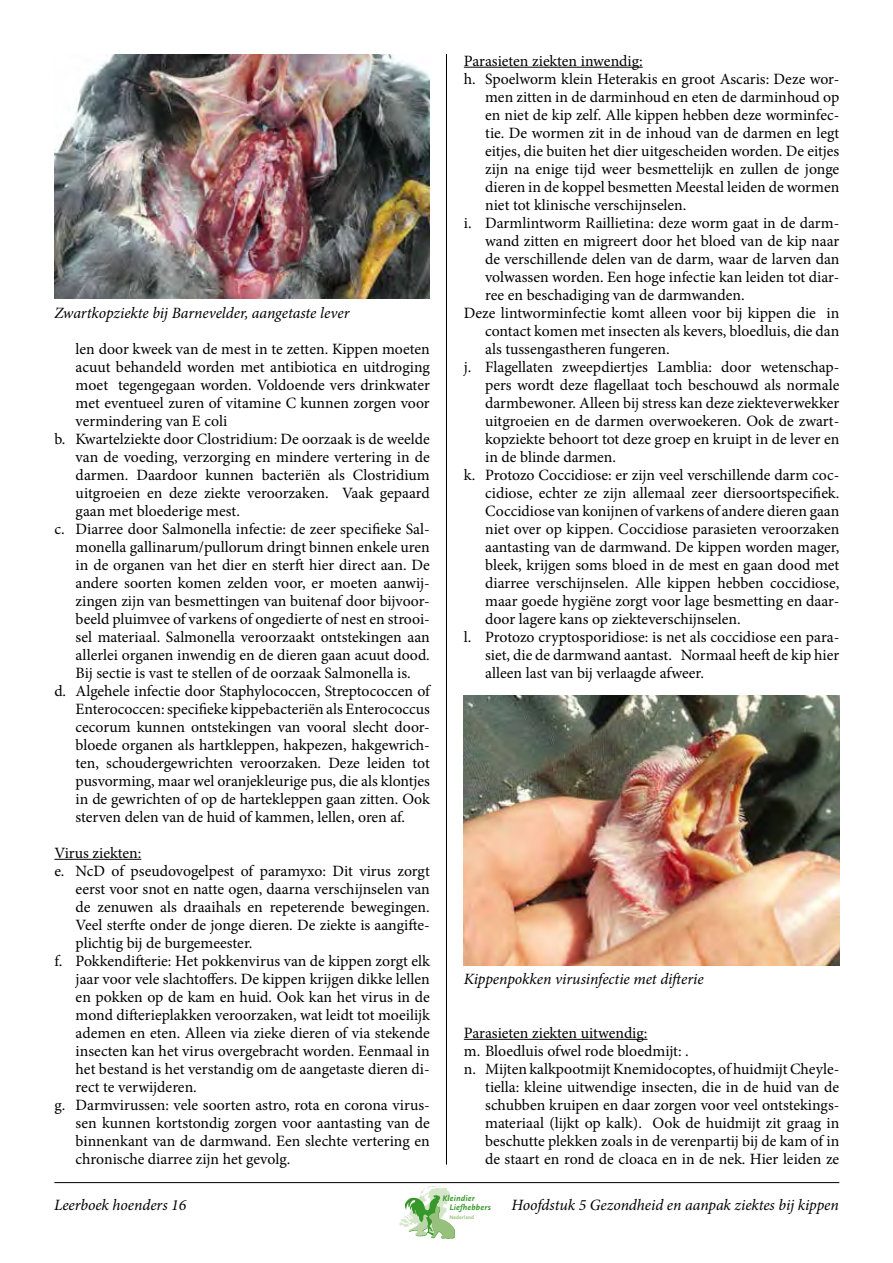
<style>
.page{position:relative;width:893px;height:1263px;background:#fff}
.page>*{position:absolute;margin:0;border:0;box-sizing:border-box;transform-origin:0 0}
.t1{font:15.75px "Minion Pro";color:#000}
.t2{font:italic 15.75px "Minion Pro";letter-spacing:-.005em;color:#000}
.t3{font:italic 700 8.4px/9.3px "Scala Sans";letter-spacing:.03em;color:#369829}
.t4{font:700 5.4px "Scala Sans";letter-spacing:.03em;color:#96c07c}
</style>
<div class="page">
<hr style="left:446px;top:54px;width:1px;height:1110px;background:#000">
<svg style="left:399px;top:1186px;width:56px;height:53px"></svg>
<hr style="left:54px;top:1182px;width:785px;height:1px;background:#000">
<hr style="left:54px;top:859px;width:87px;height:1px;background:#000">
<hr style="left:464px;top:67px;width:179px;height:1px;background:#000">
<hr style="left:464px;top:1039px;width:183px;height:1px;background:#000">
<img style="left:54px;top:54px;width:376px;height:244px">
<img style="left:464px;top:696px;width:375px;height:269px">
<p class="t2" style="left:54px;top:302px;width:297px">Zwartkopziekte bij Barnevelder, aangetaste lever</p>
<p class="t1" style="left:76px;top:338px;width:356px">len door kweek van de mest in te zetten. Kippen moeten</p>
<p class="t1" style="left:76px;top:356px;width:356px">acuut behandeld worden met antibiotica en uitdroging</p>
<p class="t1" style="left:76px;top:374px;width:356px">moet tegengegaan worden. Voldoende vers drinkwater</p>
<p class="t1" style="left:76px;top:392px;width:356px">met eventueel zuren of vitamine C kunnen zorgen voor</p>
<p class="t1" style="left:76px;top:410px;width:153px">vermindering van E coli</p>
<p class="t1" style="left:54px;top:428px;width:377px">b. Kwartelziekte door Clostridium: De oorzaak is de weelde</p>
<p class="t1" style="left:76px;top:446px;width:356px">van de voeding, verzorging en mindere vertering in de</p>
<p class="t1" style="left:76px;top:464px;width:356px">darmen. Daardoor kunnen bacteriën als Clostridium</p>
<p class="t1" style="left:76px;top:482px;width:356px">uitgroeien en deze ziekte veroorzaken. Vaak gepaard</p>
<p class="t1" style="left:76px;top:500px;width:166px">gaan met bloederige mest.</p>
<p class="t1" style="left:54px;top:518px;width:377px">c. Diarree door Salmonella infectie: de zeer specifieke Sal-</p>
<p class="t1" style="left:76px;top:536px;width:356px">monella gallinarum/pullorum dringt binnen enkele uren</p>
<p class="t1" style="left:76px;top:554px;width:356px">in de organen van het dier en sterft hier direct aan. De</p>
<p class="t1" style="left:76px;top:572px;width:356px">andere soorten komen zelden voor, er moeten aanwij-</p>
<p class="t1" style="left:76px;top:590px;width:356px">zingen zijn van besmettingen van buitenaf door bijvoor-</p>
<p class="t1" style="left:76px;top:608px;width:356px">beeld pluimvee of varkens of ongedierte of nest en strooi-</p>
<p class="t1" style="left:76px;top:626px;width:356px">sel materiaal. Salmonella veroorzaakt ontstekingen aan</p>
<p class="t1" style="left:76px;top:644px;width:356px">allerlei organen inwendig en de dieren gaan acuut dood.</p>
<p class="t1" style="left:76px;top:662px;width:337px">Bij sectie is vast te stellen of de oorzaak Salmonella is.</p>
<p class="t1" style="left:54px;top:680px;width:377px">d. Algehele infectie door Staphylococcen, Streptococcen of</p>
<p class="t1" style="left:76px;top:698px;width:356px">Enterococcen: specifieke kippebacteriën als Enterococcus</p>
<p class="t1" style="left:76px;top:716px;width:356px">cecorum kunnen ontstekingen van vooral slecht door-</p>
<p class="t1" style="left:76px;top:734px;width:356px">bloede organen als hartkleppen, hakpezen, hakgewrich-</p>
<p class="t1" style="left:76px;top:752px;width:356px">ten, schoudergewrichten veroorzaken. Deze leiden tot</p>
<p class="t1" style="left:76px;top:770px;width:356px">pusvorming, maar wel oranjekleurige pus, die als klontjes</p>
<p class="t1" style="left:76px;top:788px;width:356px">in de gewrichten of op de hartekleppen gaan zitten. Ook</p>
<p class="t1" style="left:76px;top:806px;width:331px">sterven delen van de huid of kammen, lellen, oren af.</p>
<p class="t1" style="left:54px;top:842px;width:88px">Virus ziekten:</p>
<p class="t1" style="left:54px;top:860px;width:377px">e. NcD of pseudovogelpest of paramyxo: Dit virus zorgt</p>
<p class="t1" style="left:76px;top:878px;width:356px">eerst voor snot en natte ogen, daarna verschijnselen van</p>
<p class="t1" style="left:76px;top:896px;width:356px">de zenuwen als draaihals en repeterende bewegingen.</p>
<p class="t1" style="left:76px;top:914px;width:356px">Veel sterfte onder de jonge dieren. De ziekte is aangifte-</p>
<p class="t1" style="left:76px;top:932px;width:178px">plichtig bij de burgemeester.</p>
<p class="t1" style="left:54px;top:950px;width:377px">f. Pokkendifterie: Het pokkenvirus van de kippen zorgt elk</p>
<p class="t1" style="left:76px;top:968px;width:356px">jaar voor vele slachtoffers. De kippen krijgen dikke lellen</p>
<p class="t1" style="left:76px;top:986px;width:356px">en pokken op de kam en huid. Ook kan het virus in de</p>
<p class="t1" style="left:76px;top:1004px;width:356px">mond difterieplakken veroorzaken, wat leidt tot moeilijk</p>
<p class="t1" style="left:76px;top:1022px;width:356px">ademen en eten. Alleen via zieke dieren of via stekende</p>
<p class="t1" style="left:76px;top:1040px;width:356px">insecten kan het virus overgebracht worden. Eenmaal in</p>
<p class="t1" style="left:76px;top:1058px;width:356px">het bestand is het verstandig om de aangetaste dieren di-</p>
<p class="t1" style="left:76px;top:1076px;width:123px">rect te verwijderen.</p>
<p class="t1" style="left:54px;top:1094px;width:377px">g. Darmvirussen: vele soorten astro, rota en corona virus-</p>
<p class="t1" style="left:76px;top:1112px;width:356px">sen kunnen kortstondig zorgen voor aantasting van de</p>
<p class="t1" style="left:76px;top:1130px;width:356px">binnenkant van de darmwand. Een slechte vertering en</p>
<p class="t1" style="left:76px;top:1148px;width:216px">chronische diarree zijn het gevolg.</p>
<p class="t1" style="left:464px;top:50px;width:180px">Parasieten ziekten inwendig:</p>
<p class="t1" style="left:464px;top:68px;width:377px">h. Spoelworm klein Heterakis en groot Ascaris: Deze wor-</p>
<p class="t1" style="left:485px;top:86px;width:356px">men zitten in de darminhoud en eten de darminhoud op</p>
<p class="t1" style="left:485px;top:104px;width:356px">en niet de kip zelf. Alle kippen hebben deze worminfec-</p>
<p class="t1" style="left:485px;top:122px;width:356px">tie. De wormen zit in de inhoud van de darmen en legt</p>
<p class="t1" style="left:485px;top:140px;width:356px">eitjes, die buiten het dier uitgescheiden worden. De eitjes</p>
<p class="t1" style="left:485px;top:158px;width:356px">zijn na enige tijd weer besmettelijk en zullen de jonge</p>
<p class="t1" style="left:485px;top:176px;width:356px">dieren in de koppel besmetten Meestal leiden de wormen</p>
<p class="t1" style="left:485px;top:194px;width:203px">niet tot klinische verschijnselen.</p>
<p class="t1" style="left:464px;top:212px;width:377px">i. Darmlintworm Raillietina: deze worm gaat in de darm-</p>
<p class="t1" style="left:485px;top:230px;width:356px">wand zitten en migreert door het bloed van de kip naar</p>
<p class="t1" style="left:485px;top:248px;width:356px">de verschillende delen van de darm, waar de larven dan</p>
<p class="t1" style="left:485px;top:266px;width:356px">volwassen worden. Een hoge infectie kan leiden tot diar-</p>
<p class="t1" style="left:485px;top:284px;width:261px">ree en beschadiging van de darmwanden.</p>
<p class="t1" style="left:464px;top:302px;width:377px">Deze lintworminfectie komt alleen voor bij kippen die in</p>
<p class="t1" style="left:485px;top:320px;width:356px">contact komen met insecten als kevers, bloedluis, die dan</p>
<p class="t1" style="left:485px;top:338px;width:186px">als tussengastheren fungeren.</p>
<p class="t1" style="left:464px;top:356px;width:377px">j. Flagellaten zweepdiertjes Lamblia: door wetenschap-</p>
<p class="t1" style="left:485px;top:374px;width:356px">pers wordt deze flagellaat toch beschouwd als normale</p>
<p class="t1" style="left:485px;top:392px;width:356px">darmbewoner. Alleen bij stress kan deze ziekteverwekker</p>
<p class="t1" style="left:485px;top:410px;width:356px">uitgroeien en de darmen overwoekeren. Ook de zwart-</p>
<p class="t1" style="left:485px;top:428px;width:356px">kopziekte behoort tot deze groep en kruipt in de lever en</p>
<p class="t1" style="left:485px;top:446px;width:133px">in de blinde darmen.</p>
<p class="t1" style="left:464px;top:464px;width:377px">k. Protozo Coccidiose: er zijn veel verschillende darm coc-</p>
<p class="t1" style="left:485px;top:482px;width:356px">cidiose, echter ze zijn allemaal zeer diersoortspecifiek.</p>
<p class="t1" style="left:485px;top:500px;width:356px">Coccidiose van konijnen of varkens of andere dieren gaan</p>
<p class="t1" style="left:485px;top:518px;width:356px">niet over op kippen. Coccidiose parasieten veroorzaken</p>
<p class="t1" style="left:485px;top:536px;width:356px">aantasting van de darmwand. De kippen worden mager,</p>
<p class="t1" style="left:485px;top:554px;width:356px">bleek, krijgen soms bloed in de mest en gaan dood met</p>
<p class="t1" style="left:485px;top:572px;width:356px">diarree verschijnselen. Alle kippen hebben coccidiose,</p>
<p class="t1" style="left:485px;top:590px;width:356px">maar goede hygiëne zorgt voor lage besmetting en daar-</p>
<p class="t1" style="left:485px;top:608px;width:257px">door lagere kans op ziekteverschijnselen.</p>
<p class="t1" style="left:464px;top:626px;width:377px">l. Protozo cryptosporidiose: is net als coccidiose een para-</p>
<p class="t1" style="left:485px;top:644px;width:356px">siet, die de darmwand aantast. Normaal heeft de kip hier</p>
<p class="t1" style="left:485px;top:662px;width:220px">alleen last van bij verlaagde afweer.</p>
<p class="t2" style="left:464px;top:968px;width:241px">Kippenpokken virusinfectie met difterie</p>
<p class="t1" style="left:464px;top:1022px;width:185px">Parasieten ziekten uitwendig:</p>
<p class="t1" style="left:464px;top:1040px;width:226px">m. Bloedluis ofwel rode bloedmijt: .</p>
<p class="t1" style="left:464px;top:1058px;width:377px">n. Mijten kalkpootmijt Knemidocoptes, of huidmijt Cheyle-</p>
<p class="t1" style="left:485px;top:1076px;width:356px">tiella: kleine uitwendige insecten, die in de huid van de</p>
<p class="t1" style="left:485px;top:1094px;width:356px">schubben kruipen en daar zorgen voor veel ontstekings-</p>
<p class="t1" style="left:485px;top:1112px;width:356px">materiaal (lijkt op kalk). Ook de huidmijt zit graag in</p>
<p class="t1" style="left:485px;top:1130px;width:356px">beschutte plekken zoals in de verenpartij bij de kam of in</p>
<p class="t1" style="left:485px;top:1148px;width:356px">de staart en rond de cloaca en in de nek. Hier leiden ze</p>
<p class="t3" style="left:449px;top:1194px;width:43px;text-indent:-7px">Kleindier<br>Liefhebbers</p>
<p class="t4" style="left:449px;top:1214px;width:26px">Nederland</p>
<p class="t2" style="left:54px;top:1194px;width:134px">Leerboek hoenders 16</p>
<p class="t2" style="left:512px;top:1194px;width:329px">Hoofdstuk 5 Gezondheid en aanpak ziektes bij kippen</p>
</div>
